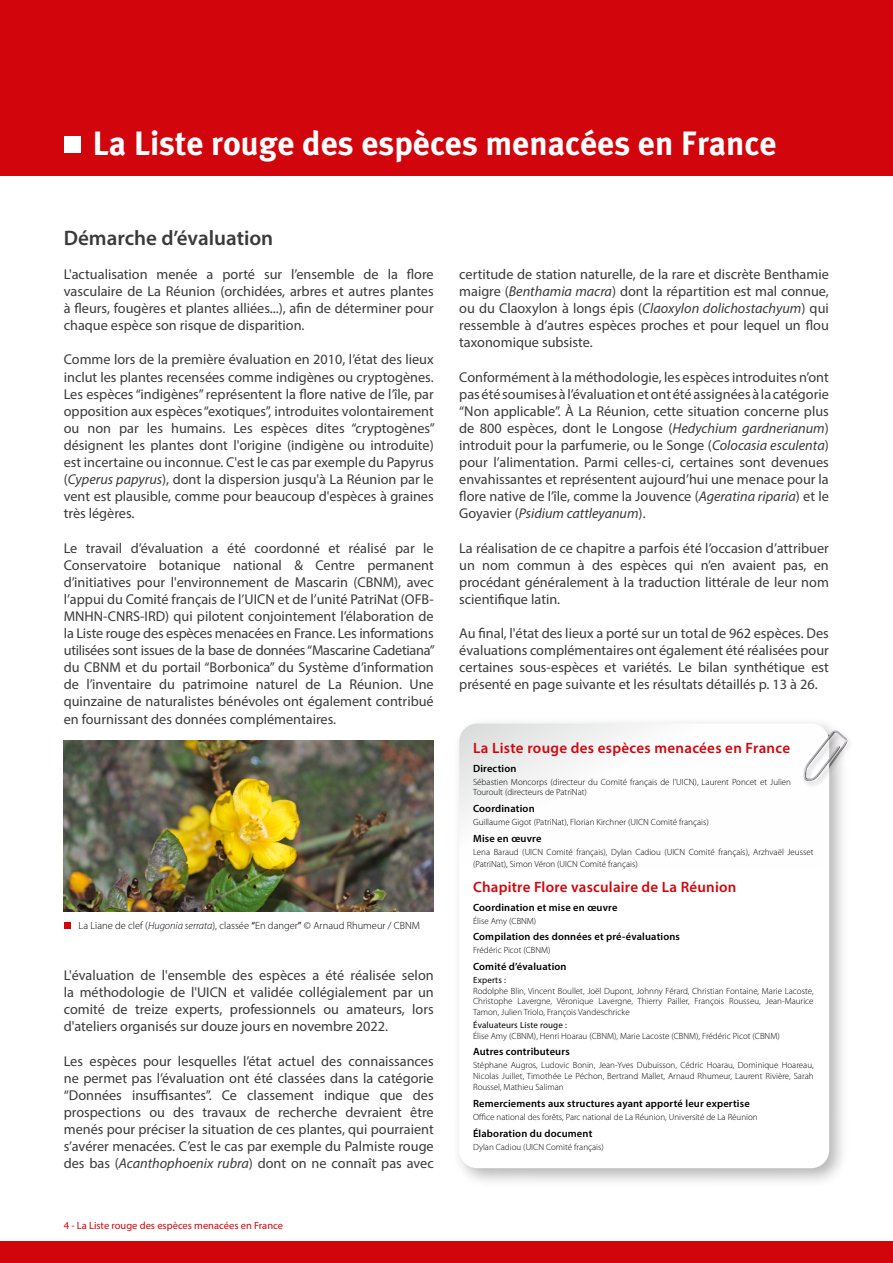
<style>
.page{position:relative;width:893px;height:1263px;background:#fff}
.page>*{position:absolute;margin:0;border:0;box-sizing:border-box;transform-origin:0 0}
.t1{font:700 33.75px "Meta Plus";color:#fff}
.t2{font:600 21px "Myriad Pro";color:#3a3a39}
.t3{font:600 15px "Myriad Pro";letter-spacing:.015em;color:#d3050c}
.t4{font:14.25px/17.1px "Myriad Pro";color:#3a3a39;text-align:justify}
.t5{font:600 10.5px "Myriad Pro";letter-spacing:.015em;color:#000}
.t6{font:300 10.5px "Myriad Pro";color:#000}
.t7{font:10.5px "Myriad Pro";color:#d3050c}
.t8{font:300 9px/10.8px "Myriad Pro";color:#000}
.t9{font:9px "Myriad Pro";letter-spacing:.015em;color:#000}
.s1{font-style:italic}
.s2{font-weight:400}
</style>
<div class="page">
<div style="left:0;top:0;width:893px;height:176px;background:#d3050c"></div>
<div style="left:0;top:1241px;width:893px;height:22px;background:#d3050c"></div>
<div style="left:64px;top:136px;width:16px;height:17px;background:#fff"></div>
<div style="left:452px;top:716px;width:398px;height:473px;background:#000;opacity:.3"></div>
<div style="left:459px;top:723px;width:370px;height:445px;background:#fff;border-radius:18px"></div>
<svg style="left:459px;top:723px;width:370px;height:146px"></svg>
<svg style="left:794px;top:728px;width:56px;height:68px"></svg>
<img style="left:64px;top:741px;width:370px;height:171px">
<div style="left:64px;top:922px;width:7px;height:7px;background:#d3050c"></div>
<h1 class="t1" style="left:92px;top:124px;width:686px">La Liste rouge des espèces menacées en France</h1>
<h2 class="t2" style="left:64px;top:224px;width:211px">Démarche d’évaluation</h2>
<p class="t4" style="left:64px;top:265px;width:371px">L'actualisation menée a porté sur l’ensemble de la flore vasculaire de La Réunion (orchidées, arbres et autres plantes à fleurs, fougères et plantes alliées...), afin de déterminer pour chaque espèce son risque de disparition.</p>
<p class="t4" style="left:64px;top:351px;width:373px">Comme lors de la première évaluation en 2010, l’état des lieux inclut les plantes recensées comme indigènes ou cryptogènes.<br>Les espèces “indigènes” représentent la flore native de l’île, par opposition aux espèces “exotiques”, introduites volontairement ou non par les humains. Les espèces dites “cryptogènes” désignent les plantes dont l'origine (indigène ou introduite) est incertaine ou inconnue. C'est le cas par exemple du Papyrus (<span class="s1">Cyperus papyrus</span>), dont la dispersion jusqu'à La Réunion par le vent est plausible, comme pour beaucoup d'espèces à graines très légères.</p>
<p class="t4" style="left:64px;top:539px;width:373px">Le travail d’évaluation a été coordonné et réalisé par le Conservatoire botanique national &amp; Centre permanent d’initiatives pour l'environnement de Mascarin (CBNM), avec l’appui du Comité français de l’UICN et de l’unité PatriNat (OFB-MNHN-CNRS-IRD) qui pilotent conjointement l’élaboration de la Liste rouge des espèces menacées en France. Les informations utilisées sont issues de la base de données “Mascarine Cadetiana” du CBNM et du portail “Borbonica” du Système d’information de l’inventaire du patrimoine naturel de La Réunion. Une quinzaine de naturalistes bénévoles ont également contribué en fournissant des données complémentaires.</p>
<p class="t6" style="left:79px;top:919px;width:343px">La Liane de clef (<span class="s1">Hugonia serrata</span>), classée <span class="s2">“</span>En danger<span class="s2">”</span> © Arnaud Rhumeur / CBNM</p>
<p class="t4" style="left:64px;top:966px;width:371px">L'évaluation de l'ensemble des espèces a été réalisée selon la méthodologie de l'UICN et validée collégialement par un comité de treize experts, professionnels ou amateurs, lors d'ateliers organisés sur douze jours en novembre 2022.</p>
<p class="t4" style="left:64px;top:1052px;width:371px">Les espèces pour lesquelles l’état actuel des connaissances ne permet pas l’évaluation ont été classées dans la catégorie “Données insuffisantes”. Ce classement indique que des prospections ou des travaux de recherche devraient être menés pour préciser la situation de ces plantes, qui pourraient s’avérer menacées. C’est le cas par exemple du Palmiste rouge des bas (<span class="s1">Acanthophoenix rubra</span>) dont on ne connaît pas avec</p>
<p class="t7" style="left:64px;top:1219px;width:221px">4 - La Liste rouge des espèces menacées en France</p>
<p class="t4" style="left:459px;top:265px;width:371px">certitude de station naturelle, de la rare et discrète Benthamie maigre (<span class="s1">Benthamia macra</span>) dont la répartition est mal connue, ou du Claoxylon à longs épis (<span class="s1">Claoxylon dolichostachyum</span>) qui ressemble à d’autres espèces proches et pour lequel un flou taxonomique subsiste.</p>
<p class="t4" style="left:459px;top:368px;width:371px">Conformément à la méthodologie, les espèces introduites n’ont pas été soumises à l’évaluation et ont été assignées à la catégorie “Non applicable”. À La Réunion, cette situation concerne plus de 800 espèces, dont le Longose (<span class="s1">Hedychium gardnerianum</span>) introduit pour la parfumerie, ou le Songe (<span class="s1">Colocasia esculenta</span>) pour l’alimentation. Parmi celles-ci, certaines sont devenues envahissantes et représentent aujourd’hui une menace pour la flore native de l’île, comme la Jouvence (<span class="s1">Ageratina riparia</span>) et le Goyavier (<span class="s1">Psidium cattleyanum</span>).</p>
<p class="t4" style="left:459px;top:539px;width:371px">La réalisation de ce chapitre a parfois été l’occasion d’attribuer un nom commun à des espèces qui n’en avaient pas, en procédant généralement à la traduction littérale de leur nom scientifique latin.</p>
<p class="t4" style="left:459px;top:624px;width:371px">Au final, l'état des lieux a porté sur un total de 962 espèces. Des évaluations complémentaires ont également été réalisées pour certaines sous-espèces et variétés. Le bilan synthétique est présenté en page suivante et les résultats détaillés p. 13 à 26.</p>
<p class="t3" style="left:473px;top:738px;width:319px">La Liste rouge des espèces menacées en France</p>
<p class="t5" style="left:473px;top:761px;width:45px">Direction</p>
<p class="t8" style="left:473px;top:776px;width:320px">Sébastien Moncorps (directeur du Comité français de l’UICN), Laurent Poncet et Julien<br>Touroult (directeurs de PatriNat)</p>
<p class="t5" style="left:473px;top:802px;width:63px">Coordination</p>
<p class="t8" style="left:473px;top:817px;width:237px">Guillaume Gigot (PatriNat), Florian Kirchner (UICN Comité français)</p>
<p class="t5" style="left:473px;top:832px;width:70px">Mise en œuvre</p>
<p class="t8" style="left:473px;top:846px;width:342px;line-height:11.7px">Lena Baraud (UICN Comité français), Dylan Cadiou (UICN Comité français), Arzhvaël Jeusset (PatriNat), Simon Véron (UICN Comité français)</p>
<p class="t3" style="left:473px;top:877px;width:265px">Chapitre Flore vasculaire de La Réunion</p>
<p class="t5" style="left:473px;top:900px;width:146px">Coordination et mise en œuvre</p>
<p class="t8" style="left:473px;top:915px;width:65px">Élise Amy (CBNM)</p>
<p class="t5" style="left:473px;top:930px;width:208px">Compilation des données et pré-évaluations</p>
<p class="t8" style="left:473px;top:945px;width:79px">Frédéric Picot (CBNM)</p>
<p class="t5" style="left:473px;top:960px;width:95px">Comité d’évaluation</p>
<p class="t9" style="left:473px;top:974px;width:34px">Experts :</p>
<p class="t8" style="left:473px;top:985px;width:342px;text-align:justify">Rodolphe Blin, Vincent Boullet, Joël Dupont, Johnny Férard, Christian Fontaine, Marie Lacoste, Christophe Lavergne, Véronique Lavergne, Thierry Pailler, François Rousseu, Jean-Maurice Tamon, Julien Triolo, François Vandeschricke</p>
<p class="t9" style="left:473px;top:1019px;width:95px">Évaluateurs Liste rouge :</p>
<p class="t8" style="left:473px;top:1030px;width:308px">Élise Amy (CBNM), Henri Hoarau (CBNM), Marie Lacoste (CBNM), Frédéric Picot (CBNM)</p>
<p class="t5" style="left:473px;top:1045px;width:98px">Autres contributeurs</p>
<p class="t8" style="left:473px;top:1060px;width:342px;text-align:justify">Stéphane Augros, Ludovic Bonin, Jean-Yves Dubuisson, Cédric Hoarau, Dominique Hoareau, Nicolas Juillet, Timothée Le Péchon, Bertrand Mallet, Arnaud Rhumeur, Laurent Rivière, Sarah Roussel, Mathieu Saliman</p>
<p class="t5" style="left:473px;top:1096px;width:278px">Remerciements aux structures ayant apporté leur expertise</p>
<p class="t8" style="left:473px;top:1111px;width:286px">Office national des forêts, Parc national de La Réunion, Université de La Réunion</p>
<p class="t5" style="left:473px;top:1126px;width:121px">Élaboration du document</p>
<p class="t8" style="left:473px;top:1141px;width:132px">Dylan Cadiou (UICN Comité français)</p>
</div>
